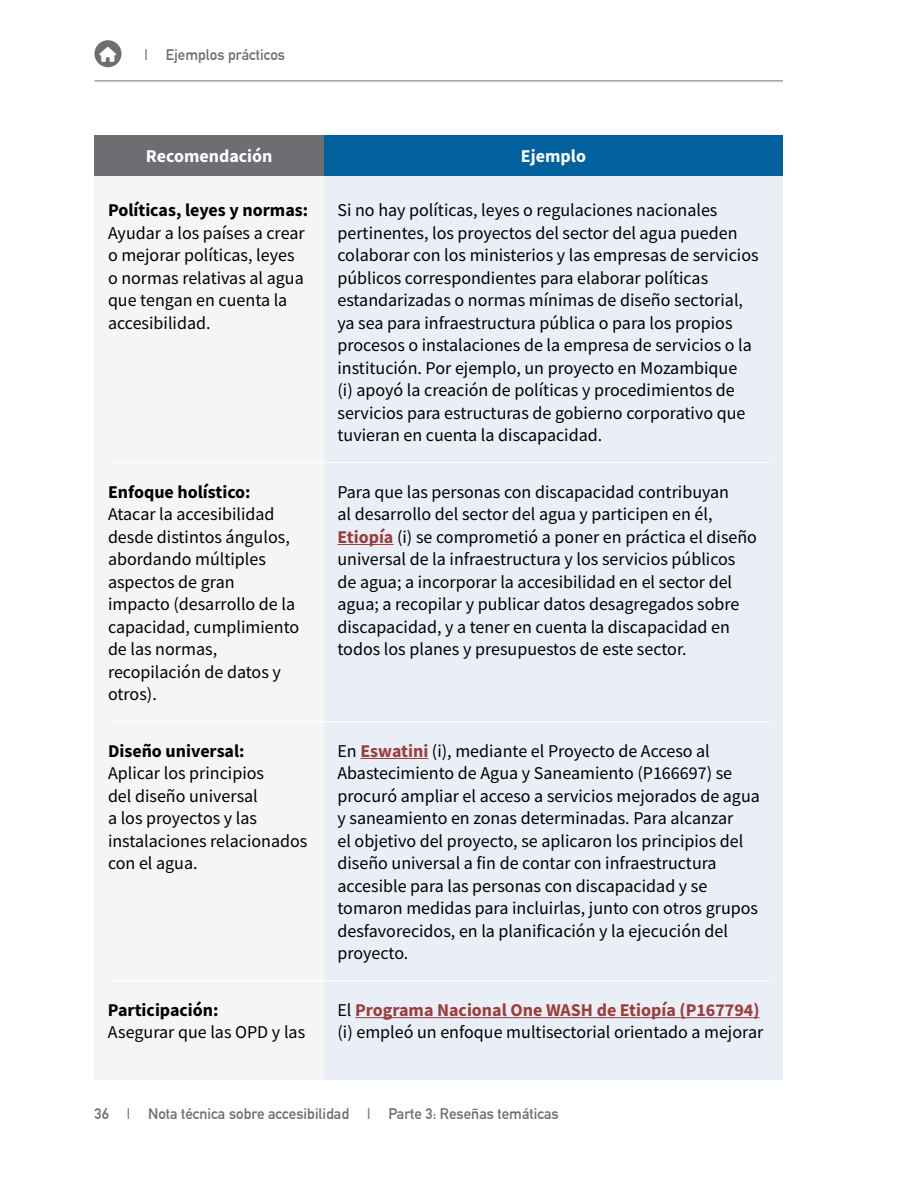
<style>
.page{position:relative;width:918px;height:1188px;background:#fff}
.page>*{position:absolute;margin:0;border:0;box-sizing:border-box;transform-origin:0 0}
.t1{font:18px/22.5px "Source Sans Pro";color:#000}
.t2{font:700 18px "Source Sans Pro";color:#000}
.t3{font:700 18px "Source Sans Pro";color:#9a3d3d}
.t4{font:700 18px "Source Sans Pro";color:#fff}
.t5{font:700 15px "DIN Alternate";color:#6d6e71}
.s1{font-weight:700;color:#9a3d3d}
.s2{font-weight:400;color:#000}
</style>
<div class="page">
<div style="left:94px;top:40px;width:28px;height:27px;background:#6d6e71;border-radius:50%"></div>
<hr style="left:94px;top:81px;width:689px;height:1px;background:#6d6e71">
<div style="left:94px;top:176px;width:230px;height:904px;background:#f4f5f5"></div>
<div style="left:324px;top:176px;width:459px;height:904px;background:#eaeef6"></div>
<hr style="left:108px;top:462px;width:662px;height:1px;background:#fff">
<hr style="left:338px;top:544px;width:55px;height:1px;background:#9a3d3d">
<hr style="left:108px;top:721px;width:662px;height:1px;background:#fff">
<hr style="left:108px;top:980px;width:662px;height:1px;background:#fff">
<hr style="left:360px;top:758px;width:68px;height:1px;background:#9a3d3d">
<div style="left:94px;top:135px;width:230px;height:41px;background:#6d6e71"></div>
<div style="left:324px;top:135px;width:459px;height:41px;background:#00619d"></div>
<hr style="left:355px;top:1017px;width:405px;height:1px;background:#9a3d3d">
<p class="t5" style="left:144px;top:43px;width:142px">| Ejemplos prácticos</p>
<p class="t4" style="left:146px;top:144px;width:128px">Recomendación</p>
<p class="t4" style="left:521px;top:144px;width:67px">Ejemplo</p>
<p class="t2" style="left:108px;top:198px;width:202px">Políticas, leyes y normas:</p>
<p class="t1" style="left:108px;top:221px;width:198px">Ayudar a los países a crear</p>
<p class="t1" style="left:108px;top:244px;width:188px">o mejorar políticas, leyes</p>
<p class="t1" style="left:108px;top:266px;width:197px">o normas relativas al agua que tengan en cuenta la accesibilidad.</p>
<p class="t2" style="left:108px;top:480px;width:144px">Enfoque holístico:</p>
<p class="t1" style="left:108px;top:503px;width:193px">Atacar la accesibilidad desde distintos ángulos, abordando múltiples aspectos de gran impacto (desarrollo de la capacidad, cumplimiento de las normas, recopilación de datos y otros).</p>
<p class="t2" style="left:108px;top:739px;width:138px">Diseño universal:</p>
<p class="t1" style="left:108px;top:762px;width:201px">Aplicar los principios<br>del diseño universal<br>a los proyectos y las instalaciones relacionados con el agua.</p>
<p class="t2" style="left:108px;top:998px;width:112px">Participación:</p>
<p class="t1" style="left:108px;top:1021px;width:199px">Asegurar que las OPD y las</p>
<p class="t1" style="left:338px;top:199px;width:423px">Si no hay políticas, leyes o regulaciones nacionales pertinentes, los proyectos del sector del agua pueden colaborar con los ministerios y las empresas de servicios públicos correspondientes para elaborar políticas estandarizadas o normas mínimas de diseño sectorial, ya sea para infraestructura pública o para los propios procesos o instalaciones de la empresa de servicios o la institución. Por ejemplo, un proyecto en Mozambique</p>
<p class="t1" style="left:338px;top:379px;width:409px">(i) apoyó la creación de políticas y procedimientos de servicios para estructuras de gobierno corporativo que tuvieran en cuenta la discapacidad.</p>
<p class="t1" style="left:338px;top:480px;width:421px">Para que las personas con discapacidad contribuyan<br>al desarrollo del sector del agua y participen en él, <span class="s1">Etiopía</span> (i) se comprometió a poner en práctica el diseño universal de la infraestructura y los servicios públicos de agua; a incorporar la accesibilidad en el sector del agua; a recopilar y publicar datos desagregados sobre discapacidad, y a tener en cuenta la discapacidad en todos los planes y presupuestos de este sector.</p>
<p class="t1" style="left:338px;top:739px;width:424px">En <span class="s1">Eswatini</span> (i), mediante el Proyecto de Acceso al Abastecimiento de Agua y Saneamiento (P166697) se procuró ampliar el acceso a servicios mejorados de agua y saneamiento en zonas determinadas. Para alcanzar<br>el objetivo del proyecto, se aplicaron los principios del diseño universal a fin de contar con infraestructura accesible para las personas con discapacidad y se tomaron medidas para incluirlas, junto con otros grupos desfavorecidos, en la planificación y la ejecución del proyecto.</p>
<p class="t3" style="left:338px;top:998px;width:424px"><span class="s2">El</span> Programa Nacional One WASH de Etiopía (P167794)</p>
<p class="t1" style="left:338px;top:1021px;width:427px">(i) empleó un enfoque multisectorial orientado a mejorar</p>
<p class="t5" style="left:94px;top:1102px;width:466px">36 | Nota técnica sobre accesibilidad | Parte 3: Reseñas temáticas</p>
</div>
